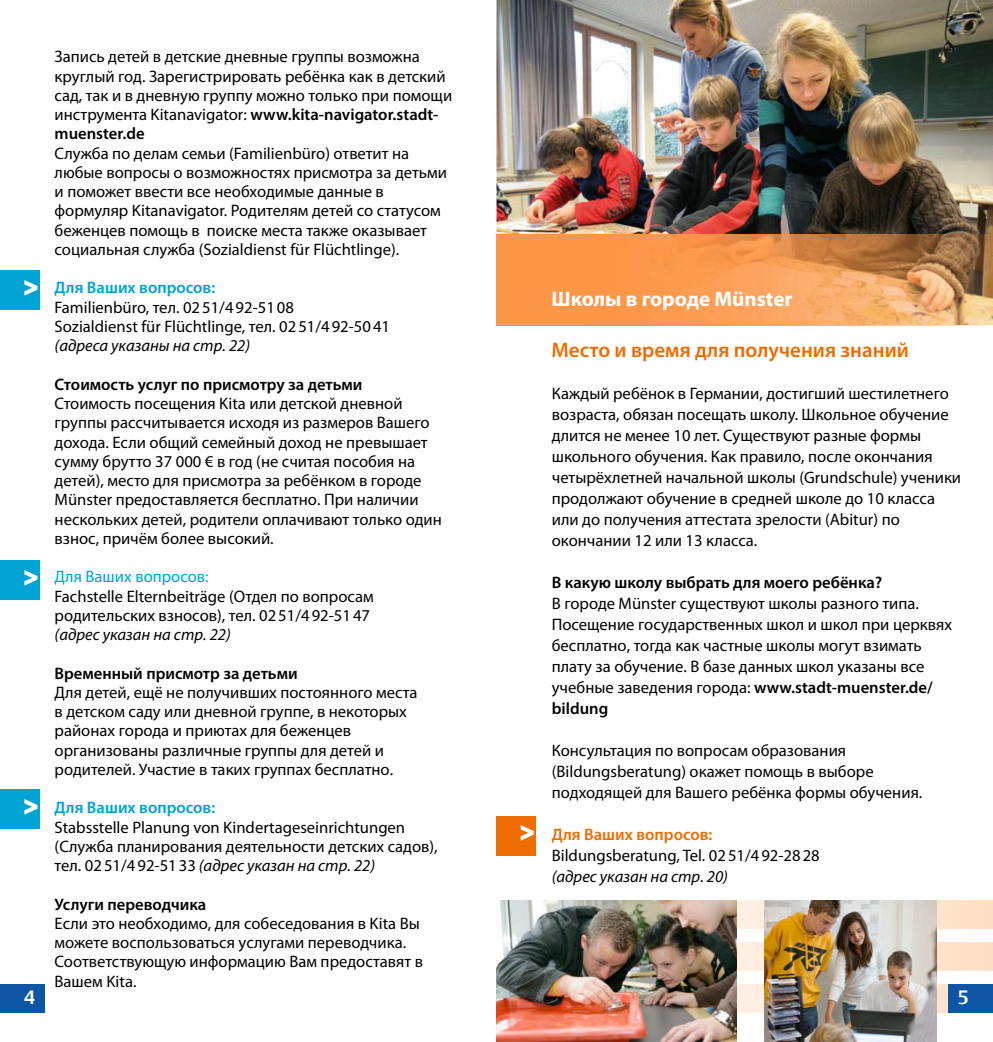
<style>
.page{position:relative;width:993px;height:1042px;background:#fff}
.page>*{position:absolute;margin:0;border:0;box-sizing:border-box;transform-origin:0 0}
.t1{font:600 21px "Myriad Pro";color:#ef6c00}
.t2{font:700 21px "Myriad Pro";color:#fff}
.t3{font:700 19.25px "Vesta Pro";color:#fff}
.t4{font:16.62px/19.2px "Myriad Pro";color:#000}
.t5{font:600 16.62px "Myriad Pro";color:#000}
.t6{font:italic 16.62px "Myriad Pro";color:#000}
.t7{font:600 16.62px "Myriad Pro";color:#00a3d4}
.t8{font:16.62px "Myriad Pro";color:#00a3d4}
.t9{font:600 16.62px "Myriad Pro";color:#ef6c00}
.s1{font-weight:600}
.s2{font-style:italic}
</style>
<div class="page">
<svg style="left:736px;top:900px;width:256px;height:28px;background:#fce4cf"></svg>
<svg style="left:736px;top:942px;width:256px;height:28px;background:#fae1cc"></svg>
<svg style="left:736px;top:984px;width:211px;height:28px"></svg>
<img style="left:764px;top:900px;width:171px;height:142px">
<img style="left:496px;top:900px;width:240px;height:142px">
<div style="left:0;top:271px;width:40px;height:39px;background:#00a3d4"></div>
<div style="left:0;top:560px;width:40px;height:40px;background:#00a3d4"></div>
<div style="left:0;top:789px;width:40px;height:40px;background:#00a3d4"></div>
<div style="left:0;top:984px;width:45px;height:28px;background:#0e55a6"></div>
<img style="left:496px;top:0;width:496px;height:235px">
<svg style="left:496px;top:325px;width:496px;height:1px"></svg>
<img style="left:496px;top:235px;width:496px;height:90px">
<div style="left:947px;top:984px;width:45px;height:28px;background:#0e55a6"></div>
<div style="left:496px;top:816px;width:40px;height:39px;background:#ef6c00"></div>
<p class="t3" style="left:24px;top:985px;width:12px">4</p>
<p class="t4" style="left:55px;top:47px;width:399px">Запись детей в детские дневные группы возможна круглый год. Зарегистрировать ребёнка как в детский сад, так и в дневную группу можно только при помощи инструмента Kitanavigator: <span class="s1">www.kita-navigator.stadt&shy;muenster.de</span></p>
<p class="t4" style="left:55px;top:143px;width:393px">Служба по делам семьи (Familienbüro) ответит на любые вопросы о возможностях присмотра за детьми и поможет ввести все необходимые данные в формуляр Kitanavigator. Родителям детей со статусом беженцев помощь в поиске места также оказывает социальная служба (Sozialdienst für Flüchtlinge).</p>
<p class="t7" style="left:55px;top:277px;width:162px">Для Ваших вопросов:</p>
<p class="t4" style="left:55px;top:297px;width:337px">Familienbüro, тел. 02 51/4 92-51 08<br>Sozialdienst für Flüchtlinge, тел. 02 51/4 92-50 41</p>
<p class="t6" style="left:55px;top:335px;width:197px">(адреса указаны на стр. 22)</p>
<p class="t5" style="left:55px;top:373px;width:309px">Стоимость услуг по присмотру за детьми</p>
<p class="t4" style="left:55px;top:393px;width:389px">Стоимость посещения Kita или детской дневной группы рассчитывается исходя из размеров Вашего дохода. Если общий семейный доход не превышает сумму брутто 37 000 € в год (не считая пособия на детей), место для присмотра за ребёнком в городе Münster предоставляется бесплатно. При наличии нескольких детей, родители оплачивают только один взнос, причём более высокий.</p>
<p class="t8" style="left:55px;top:566px;width:155px">Для Ваших вопросов:</p>
<p class="t4" style="left:55px;top:586px;width:320px">Fachstelle Elternbeiträge (Отдел по вопросам родительских взносов), тел. 02 51/4 92-51 47</p>
<p class="t6" style="left:55px;top:624px;width:178px">(адрес указан на стр. 22)</p>
<p class="t5" style="left:55px;top:662px;width:244px">Временный присмотр за детьми</p>
<p class="t4" style="left:55px;top:682px;width:364px">Для детей, ещё не получивших постоянного места в детском саду или дневной группе, в некоторых районах города и приютах для беженцев организованы различные группы для детей и родителей. Участие в таких группах бесплатно.</p>
<p class="t7" style="left:55px;top:797px;width:162px">Для Ваших вопросов:</p>
<p class="t4" style="left:55px;top:817px;width:384px">Stabsstelle Planung von Kindertageseinrichtungen (Служба планирования деятельности детских садов), тел. 02 51/4 92-51 33 <span class="s2">(адрес указан на стр. 22)</span></p>
<p class="t5" style="left:55px;top:893px;width:153px">Услуги переводчика</p>
<p class="t4" style="left:55px;top:913px;width:370px">Если это необходимо, для собеседования в Kita Вы можете воспользоваться услугами переводчика.<br>Соответствующую информацию Вам предоставят в Вашем Kita.</p>
<p class="t2" style="left:551px;top:285px;width:242px">Школы в городе Münster</p>
<p class="t1" style="left:551px;top:337px;width:359px">Место и время для получения знаний</p>
<p class="t4" style="left:551px;top:383px;width:411px;line-height:21px">Каждый ребёнок в Германии, достигший шестилетнего возраста, обязан посещать школу. Школьное обучение длится не менее 10 лет. Существуют разные формы школьного обучения. Как правило, после окончания четырёхлетней начальной школы (Grundschule) ученики продолжают обучение в средней школе до 10 класса или до получения аттестата зрелости (Abitur) по окончании 12 или 13 класса.</p>
<p class="t5" style="left:551px;top:572px;width:332px">В какую школу выбрать для моего ребёнка?</p>
<p class="t4" style="left:551px;top:593px;width:402px;line-height:21px">В городе Münster существуют школы разного типа.<br>Посещение государственных школ и школ при церквях бесплатно, тогда как частные школы могут взимать плату за обучение. В базе данных школ указаны все учебные заведения города: <span class="s1">www.stadt-muenster.de/ bildung</span></p>
<p class="t4" style="left:551px;top:740px;width:372px;line-height:21px">Консультация по вопросам образования (Bildungsberatung) окажет помощь в выборе подходящей для Вашего ребёнка формы обучения.</p>
<p class="t9" style="left:551px;top:824px;width:162px">Для Ваших вопросов:</p>
<p class="t4" style="left:551px;top:845px;width:269px">Bildungsberatung, Tel. 02 51/4 92-28 28</p>
<p class="t6" style="left:551px;top:866px;width:178px">(адрес указан на стр. 20)</p>
<p class="t3" style="left:957px;top:985px;width:12px">5</p>
</div>
